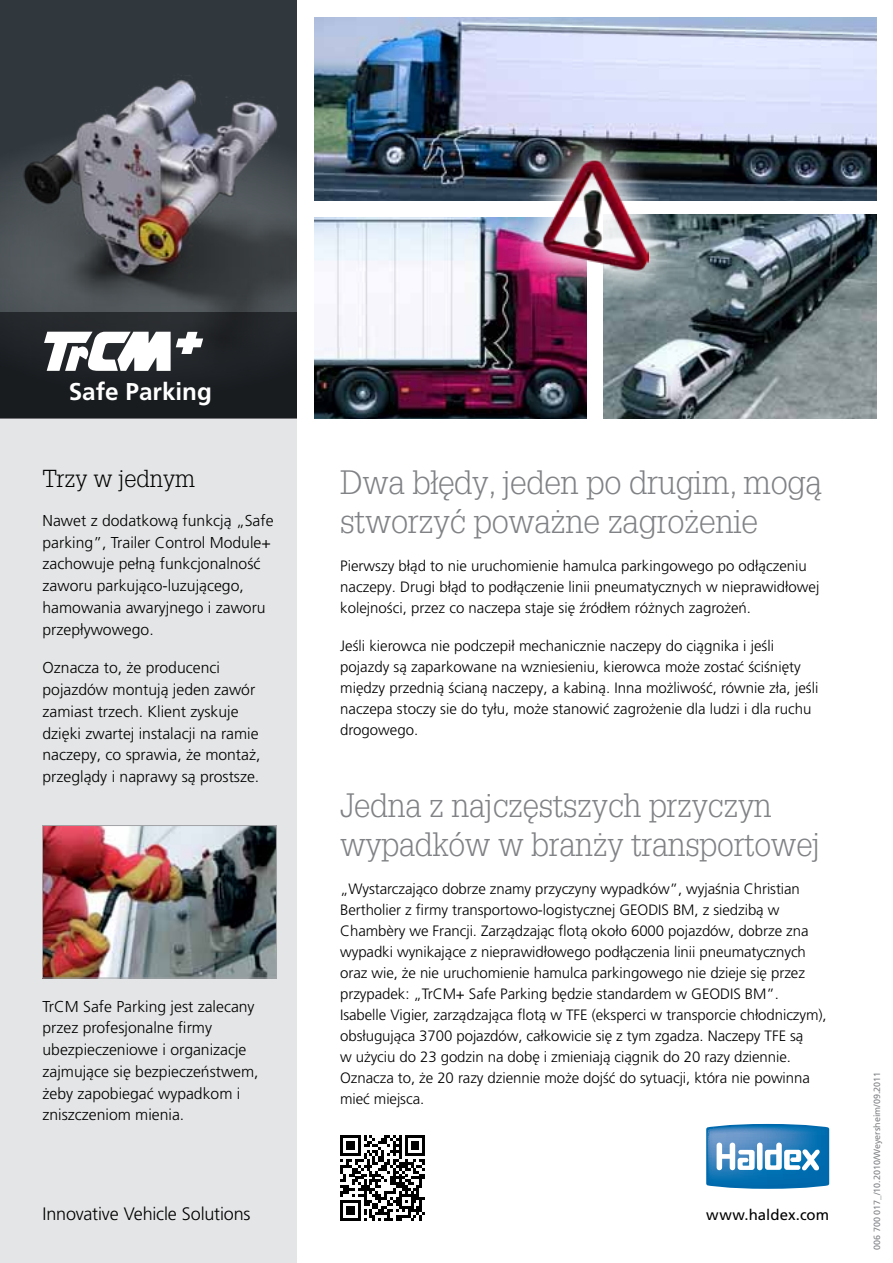
<style>
.page{position:relative;width:893px;height:1263px;background:#fff}
.page>*{position:absolute;margin:0;border:0;box-sizing:border-box;transform-origin:0 0}
.t1{font:300 33px/39px "Glypha LT Pro";letter-spacing:-.01em;color:#808285}
.t2{font:700 24.3px "Frutiger LT";color:#fff}
.t3{font:300 24px "Glypha LT Std";color:#000}
.t4{font:300 18px "Frutiger LT Pro";letter-spacing:-.01em;color:#000}
.t5{font:300 15.75px/21.8px "Frutiger LT Pro";color:#000}
.t6{font:300 15px/21px "Frutiger LT Pro";letter-spacing:-.005em;color:#000}
.t7{font:15px "Frutiger LT Pro";letter-spacing:.005em;color:#000}
.t8{font:9px "Frutiger LT Pro";color:#808285}
</style>
<div class="page">
<div style="left:0;top:419px;width:298px;height:844px;background:#e4e5e6"></div>
<img style="left:0;top:0;width:297px;height:313px">
<div style="left:0;top:313px;width:298px;height:106px;background:linear-gradient(to right,#1e2225,#1e2125)"></div>
<svg style="left:44px;top:332px;width:159px;height:39px"></svg>
<img style="left:604px;top:215px;width:273px;height:204px">
<img style="left:315px;top:218px;width:272px;height:201px">
<img style="left:315px;top:17px;width:562px;height:184px">
<img style="left:503px;top:120px;width:185px;height:190px">
<img style="left:543px;top:159px;width:106px;height:111px">
<img style="left:44px;top:827px;width:231px;height:149px">
<div style="left:42px;top:825px;width:235px;height:153px;border:1px solid #a1a3a6"></div>
<svg style="left:706px;top:1124px;width:123px;height:65px"></svg>
<svg style="left:340px;top:1135px;width:85px;height:85px"></svg>
<h2 class="t2" style="left:69px;top:377px;width:145px">Safe Parking</h2>
<h3 class="t3" style="left:43px;top:465px;width:154px">Trzy w jednym</h3>
<p class="t5" style="left:43px;top:510px;width:233px">Nawet z dodatkową funkcją „Safe parking”, Trailer Control Module+ zachowuje pełną funkcjonalność zaworu parkująco-luzującego, hamowania awaryjnego i zaworu przepływowego.</p>
<p class="t5" style="left:43px;top:657px;width:219px">Oznacza to, że producenci pojazdów montują jeden zawór zamiast trzech. Klient zyskuje dzięki zwartej instalacji na ramie naczepy, co sprawia, że montaż, przeglądy i naprawy są prostsze.</p>
<p class="t5" style="left:43px;top:995px;width:218px">TrCM Safe Parking jest zalecany przez profesjonalne firmy ubezpieczeniowe i organizacje zajmujące się bezpieczeństwem, żeby zapobiegać wypadkom i zniszczeniom mienia.</p>
<h1 class="t1" style="left:340px;top:463px;width:483px">Dwa błędy, jeden po drugim, mogą stworzyć poważne zagrożenie</h1>
<p class="t6" style="left:340px;top:555px;width:481px">Pierwszy błąd to nie uruchomienie hamulca parkingowego po odłączeniu naczepy. Drugi błąd to podłączenie linii pneumatycznych w nieprawidłowej kolejności, przez co naczepa staje się źródłem różnych zagrożeń.</p>
<p class="t6" style="left:340px;top:635px;width:480px">Jeśli kierowca nie podczepił mechanicznie naczepy do ciągnika i jeśli pojazdy są zaparkowane na wzniesieniu, kierowca może zostać ściśnięty między przednią ścianą naczepy, a kabiną. Inna możliwość, równie zła, jeśli naczepa stoczy sie do tyłu, może stanowić zagrożenie dla ludzi i dla ruchu drogowego.</p>
<h1 class="t1" style="left:340px;top:787px;width:481px">Jedna z najczęstszych przyczyn wypadków w branży transportowej</h1>
<p class="t6" style="left:340px;top:879px;width:488px">„Wystarczająco dobrze znamy przyczyny wypadków”, wyjaśnia Christian Bertholier z firmy transportowo-logistycznej GEODIS BM, z siedzibą w Chambèry we Francji. Zarządzając flotą około 6000 pojazdów, dobrze zna wypadki wynikające z nieprawidłowego podłączenia linii pneumatycznych oraz wie, że nie uruchomienie hamulca parkingowego nie dzieje się przez przypadek: „TrCM+ Safe Parking będzie standardem w GEODIS BM”.<br>Isabelle Vigier, zarządzająca flotą w TFE (eksperci w transporcie chłodniczym), obsługująca 3700 pojazdów, całkowicie się z tym zgadza. Naczepy TFE są<br>w użyciu do 23 godzin na dobę i zmieniają ciągnik do 20 razy dziennie.<br>Oznacza to, że 20 razy dziennie może dojść do sytuacji, która nie powinna mieć miejsca.</p>
<p class="t4" style="left:43px;top:1204px;width:210px">Innovative Vehicle Solutions</p>
<p class="t7" style="left:706px;top:1206px;width:124px">www.haldex.com</p>
<p class="t8" style="left:872px;top:1250px;width:180px;rotate:-90deg">006 700 017_/10.2010/Weyersheim/09.2011</p>
</div>
